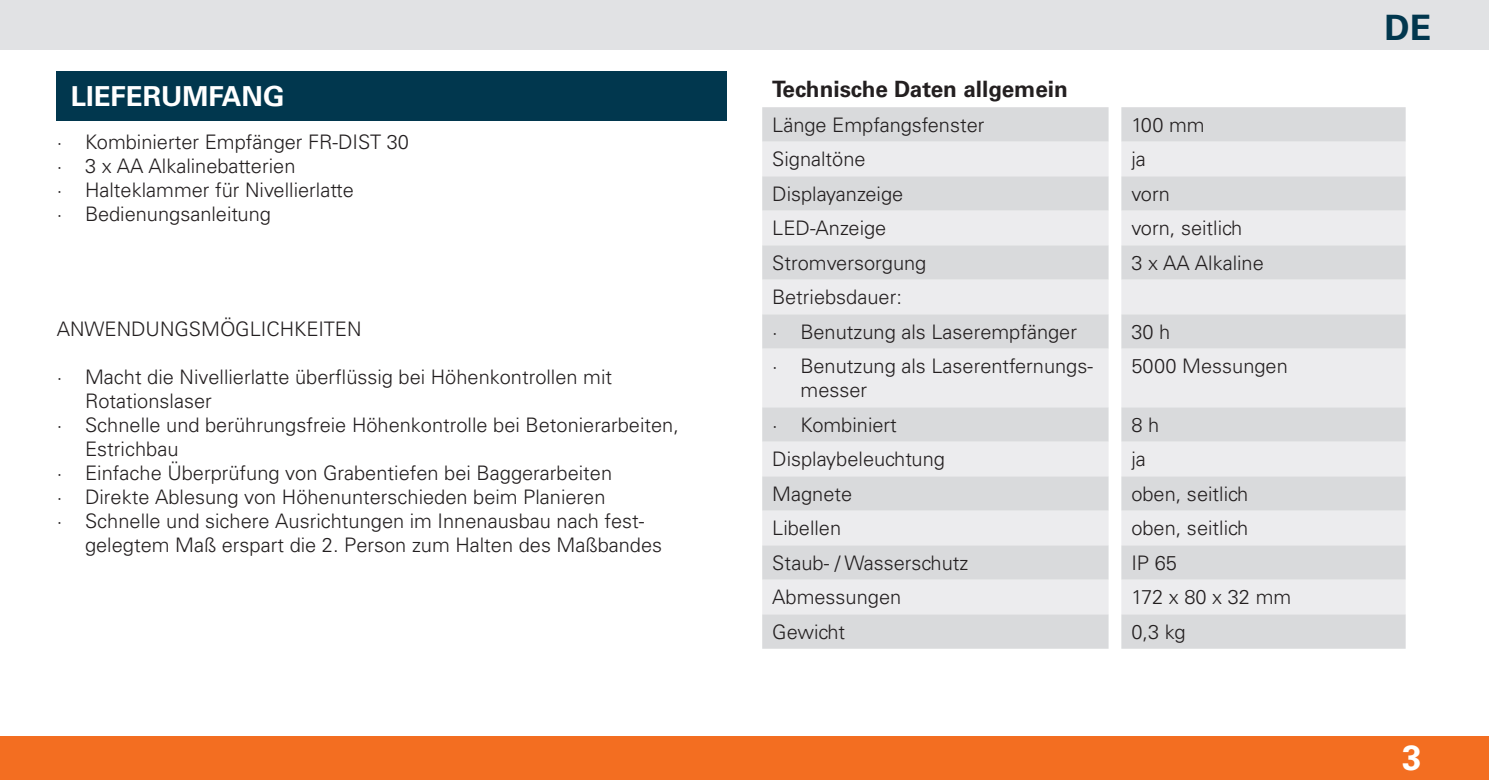
<style>
.page{position:relative;width:1489px;height:780px;background:#fff}
.page>*{position:absolute;margin:0;border:0;box-sizing:border-box;transform-origin:0 0}
.t1{font:700 35px "Univers LT Std";color:#01374e}
.t2{font:700 35px "Univers LT Std";color:#fff}
.t3{font:700 27.5px "Univers LT Std";color:#fff}
.t4{font:700 22.5px "Univers LT Std";color:#231f20}
.t5{font:300 20px/24px "Univers LT Std";color:#231f20}
</style>
<div class="page">
<div style="left:762px;top:107px;width:643px;height:541px;background:#d9dadc"></div>
<svg style="left:762px;top:142px;width:643px;height:472px;background:#e4e4e6"></svg>
<div style="left:57px;top:71px;width:669px;height:49px;background:#01374e"></div>
<div style="left:0;top:0;width:1488px;height:50px;background:#e1e2e4"></div>
<div style="left:0;top:736px;width:1488px;height:44px;background:#f36e21"></div>
<h2 class="t3" style="left:71px;top:80px;width:215px">LIEFERUMFANG</h2>
<p class="t5" style="left:57px;top:130px;width:354px">· Kombinierter Empfänger FR-DIST 30 · 3 x AA Alkalinebatterien<br>· Halteklammer für Nivellierlatte<br>· Bedienungsanleitung</p>
<p class="t5" style="left:57px;top:317px;width:306px">ANWENDUNGSMÖGLICHKEITEN</p>
<p class="t5" style="left:57px;top:365px;width:557px">· Macht die Nivellierlatte überflüssig bei Höhenkontrollen mit</p>
<p class="t5" style="left:85px;top:389px;width:128px">Rotationslaser</p>
<p class="t5" style="left:57px;top:413px;width:623px">· Schnelle und berührungsfreie Höhenkontrolle bei Betonierarbeiten,</p>
<p class="t5" style="left:85px;top:437px;width:95px">Estrichbau</p>
<p class="t5" style="left:57px;top:461px;width:557px">· Einfache Überprüfung von Grabentiefen bei Baggerarbeiten</p>
<p class="t5" style="left:57px;top:485px;width:550px">· Direkte Ablesung von Höhenunterschieden beim Planieren</p>
<p class="t5" style="left:57px;top:509px;width:589px">· Schnelle und sichere Ausrichtungen im Innenausbau nach fest-</p>
<p class="t5" style="left:85px;top:533px;width:578px">gelegtem Maß erspart die 2. Person zum Halten des Maßbandes</p>
<p class="t4" style="left:772px;top:76px;width:297px">Technische Daten allgemein</p>
<p class="t5" style="left:772px;top:113px;width:214px">Länge Empfangsfenster</p>
<p class="t5" style="left:1131px;top:113px;width:75px">100 mm</p>
<p class="t5" style="left:772px;top:147px;width:95px">Signaltöne</p>
<p class="t5" style="left:1131px;top:147px;width:16px">ja</p>
<p class="t5" style="left:772px;top:182px;width:133px">Displayanzeige</p>
<p class="t5" style="left:1131px;top:182px;width:40px">vorn</p>
<p class="t5" style="left:772px;top:216px;width:116px">LED-Anzeige</p>
<p class="t5" style="left:1131px;top:216px;width:112px">vorn, seitlich</p>
<p class="t5" style="left:772px;top:250px;width:156px">Stromversorgung</p>
<p class="t5" style="left:1131px;top:250px;width:134px">3 x AA Alkaline</p>
<p class="t5" style="left:772px;top:280px;width:306px;line-height:34.5px">Betriebsdauer:<br>· Benutzung als Laserempfänger</p>
<p class="t5" style="left:1131px;top:319px;width:40px">30 h</p>
<p class="t5" style="left:800px;top:354px;width:294px;text-indent:-28px">· Benutzung als Laserentfernungs&shy;messer</p>
<p class="t5" style="left:1131px;top:354px;width:158px">5000 Messungen</p>
<p class="t5" style="left:772px;top:412px;width:126px">· Kombiniert</p>
<p class="t5" style="left:1131px;top:412px;width:29px">8 h</p>
<p class="t5" style="left:772px;top:447px;width:174px">Displaybeleuchtung</p>
<p class="t5" style="left:1131px;top:447px;width:16px">ja</p>
<p class="t5" style="left:772px;top:481px;width:82px">Magnete</p>
<p class="t5" style="left:1131px;top:481px;width:118px">oben, seitlich</p>
<p class="t5" style="left:772px;top:516px;width:70px">Libellen</p>
<p class="t5" style="left:1131px;top:516px;width:118px">oben, seitlich</p>
<p class="t5" style="left:772px;top:550px;width:198px">Staub- / Wasserschutz</p>
<p class="t5" style="left:1131px;top:550px;width:47px">IP 65</p>
<p class="t5" style="left:772px;top:585px;width:130px">Abmessungen</p>
<p class="t5" style="left:1131px;top:585px;width:161px">172 x 80 x 32 mm</p>
<p class="t5" style="left:772px;top:619px;width:75px">Gewicht</p>
<p class="t5" style="left:1131px;top:619px;width:56px">0,3 kg</p>
<h1 class="t1" style="left:1384px;top:7px;width:48px">DE</h1>
<h1 class="t2" style="left:1401px;top:737px;width:21px">3</h1>
</div>
